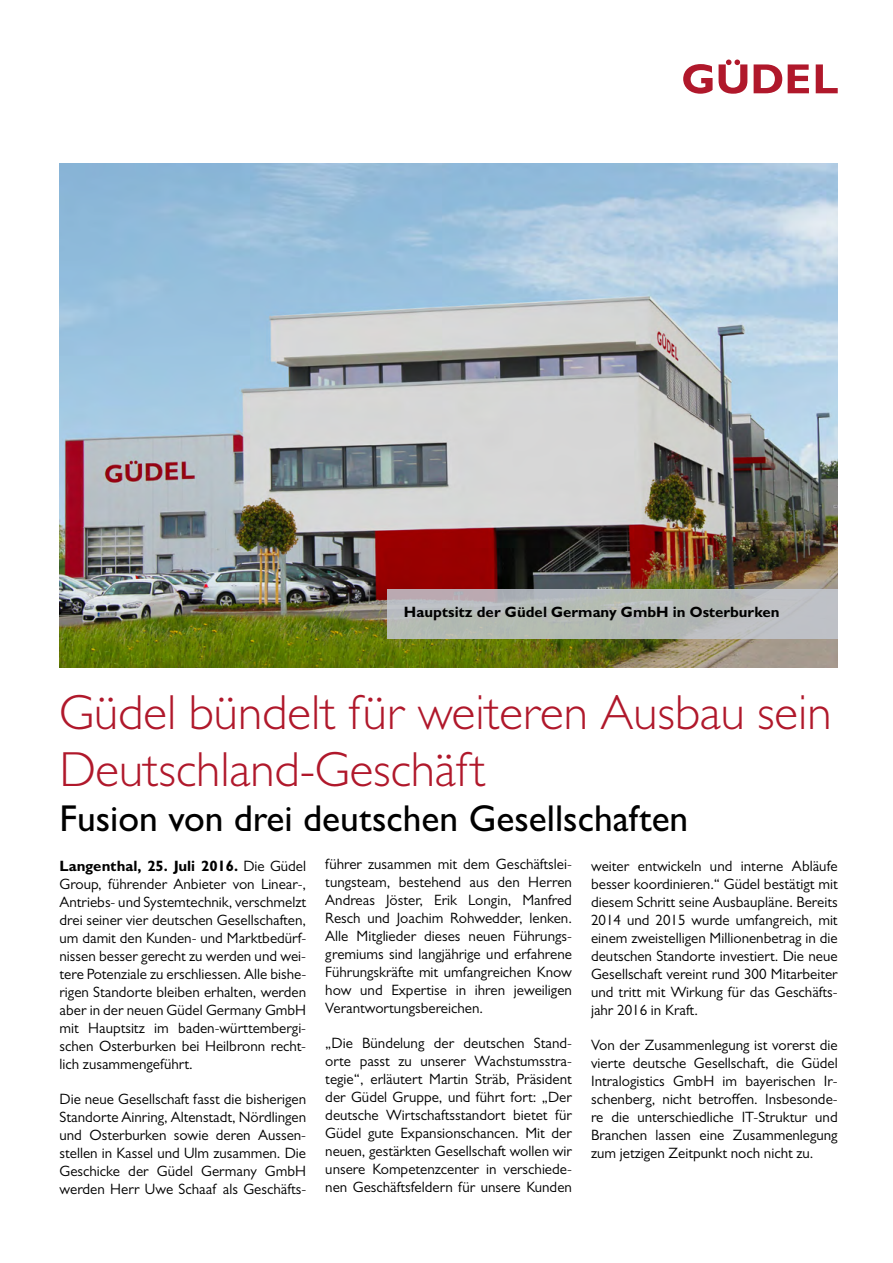
<style>
.page{position:relative;width:893px;height:1263px;background:#fff}
.page>*{position:absolute;margin:0;border:0;box-sizing:border-box;transform-origin:0 0}
.t1{font:300 49.5px/57px "Gill Sans MT Pro";color:#b0182b}
.t2{font:500 37.5px "Gill Sans MT Pro";color:#000}
.t3{font:15px/18px "Gill Sans MT Pro";color:#000;text-align:justify}
.t4{font:700 15px "Gill Sans MT Pro";color:#000}
.s1{font-weight:700}
</style>
<div class="page">
<svg style="left:683px;top:64px;width:30px;height:30px"></svg>
<svg style="left:754px;top:64px;width:28px;height:29px"></svg>
<svg style="left:788px;top:64px;width:21px;height:29px"></svg>
<svg style="left:816px;top:64px;width:22px;height:29px"></svg>
<svg style="left:719px;top:60px;width:28px;height:34px"></svg>
<img style="left:60px;top:164px;width:778px;height:504px">
<svg style="left:387px;top:589px;width:451px;height:49px;background:#b6bab9"></svg>
<p class="t4" style="left:404px;top:603px;width:377px">Hauptsitz der Güdel Germany GmbH in Osterburken</p>
<h1 class="t1" style="left:60px;top:683px;width:774px">Güdel bündelt für weiteren Ausbau sein<br>Deutschland-Geschäft</h1>
<h2 class="t2" style="left:60px;top:796px;width:630px">Fusion von drei deutschen Gesellschaften</h2>
<p class="t3" style="left:325px;top:854px;width:248px">führer zusammen mit dem Geschäftslei&shy;tungsteam, bestehend aus den Herren Andreas Jöster, Erik Longin, Manfred Resch und Joachim Rohwedder, lenken.<br>Alle Mitglieder dieses neuen Führungs&shy;gremiums sind langjährige und erfahrene Führungskräfte mit umfangreichen Know how und Expertise in ihren jeweiligen Verantwortungsbereichen.</p>
<p class="t3" style="left:325px;top:1033px;width:248px">„Die Bündelung der deutschen Stand&shy;orte passt zu unserer Wachstumsstra&shy;tegie“, erläutert Martin Sträb, Präsident der Güdel Gruppe, und führt fort: „Der deutsche Wirtschaftsstandort bietet für Güdel gute Expansionschancen. Mit der neuen, gestärkten Gesellschaft wollen wir unsere Kompetenzcenter in verschiede&shy;nen Geschäftsfeldern für unsere Kunden</p>
<p class="t3" style="left:60px;top:857px;width:248px"><span class="s1">Langenthal, 25. Juli 2016.</span> Die Güdel Group, führender Anbieter von Linear-, Antriebs- und Systemtechnik, verschmelzt drei seiner vier deutschen Gesellschaften, um damit den Kunden- und Marktbedürf&shy;nissen besser gerecht zu werden und wei&shy;tere Potenziale zu erschliessen. Alle bishe&shy;rigen Standorte bleiben erhalten, werden aber in der neuen Güdel Germany GmbH mit Hauptsitz im baden-württembergi&shy;schen Osterburken bei Heilbronn recht&shy;lich zusammengeführt.</p>
<p class="t3" style="left:60px;top:1090px;width:248px">Die neue Gesellschaft fasst die bisherigen Standorte Ainring, Altenstadt, Nördlingen und Osterburken sowie deren Aussen&shy;stellen in Kassel und Ulm zusammen. Die Geschicke der Güdel Germany GmbH werden Herr Uwe Schaaf als Geschäfts-</p>
<p class="t3" style="left:591px;top:857px;width:248px">weiter entwickeln und interne Abläufe besser koordinieren.“ Güdel bestätigt mit diesem Schritt seine Ausbaupläne. Bereits 2014 und 2015 wurde umfangreich, mit einem zweistelligen Millionenbetrag in die deutschen Standorte investiert. Die neue Gesellschaft vereint rund 300 Mitarbeiter und tritt mit Wirkung für das Geschäfts&shy;jahr 2016 in Kraft.</p>
<p class="t3" style="left:591px;top:1036px;width:248px">Von der Zusammenlegung ist vorerst die vierte deutsche Gesellschaft, die Güdel Intralogistics GmbH im bayerischen Ir&shy;schenberg, nicht betroffen. Insbesonde&shy;re die unterschiedliche IT-Struktur und Branchen lassen eine Zusammenlegung zum jetzigen Zeitpunkt noch nicht zu.</p>
</div>
